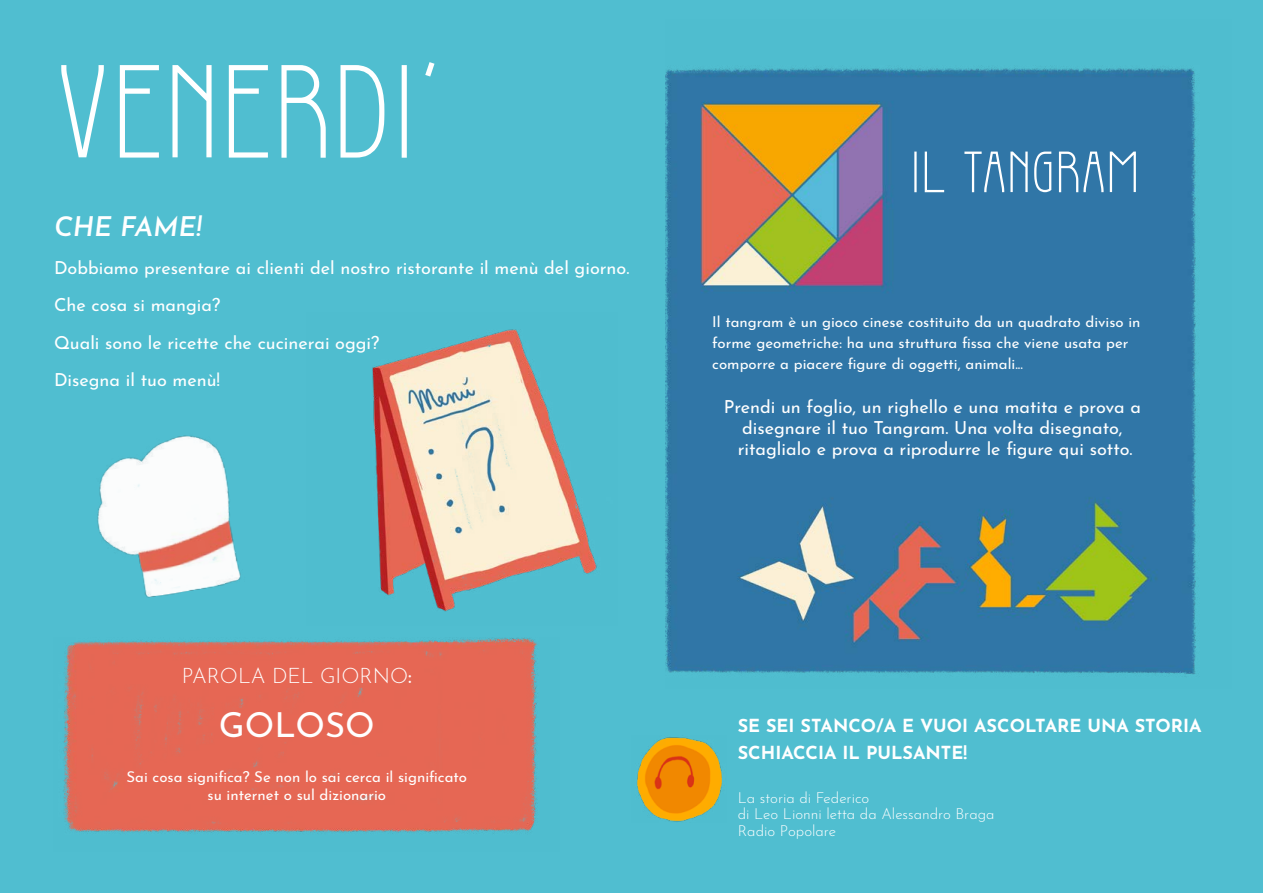
<style>
.page{position:relative;width:1263px;height:893px;background:#50bed0}
.page>*{position:absolute;margin:0;border:0;box-sizing:border-box;transform-origin:0 0}
.t1{font:123px "Verola Lux";color:#fff}
.t2{font:54px "Verola Lux";color:#fff}
.t3{font:34.5px "Josefin Sans";color:#fff}
.t4{font:italic 600 27px "Josefin Sans";color:#fff}
.t5{font:300 21px "Josefin Sans";color:#fff}
.t6{font:18px/37.5px "Josefin Sans";color:#fff}
.t7{font:700 18px/27px "Josefin Sans";color:#fff}
.t8{font:15px/21px "Josefin Sans";color:#fff;text-align:center}
.t9{font:300 15px/16.5px "Josefin Sans";color:#fff}
.s1{font-weight:400}
</style>
<div class="page">
<img style="left:665px;top:67px;width:531px;height:608px">
<img style="left:63px;top:638px;width:475px;height:196px">
<img style="left:636px;top:737px;width:86px;height:85px">
<img style="left:97px;top:435px;width:144px;height:163px">
<img style="left:372px;top:329px;width:225px;height:283px">
<h1 class="t1" style="left:54px;top:35px;width:388px">VENERDI’</h1>
<h3 class="t4" style="left:54px;top:204px;width:149px">CHE FAME!</h3>
<p class="t6" style="left:54px;top:246px;width:577px">Dobbiamo presentare ai clienti del nostro ristorante il menù del giorno.<br>Che cosa si mangia?<br>Quali sono le ricette che cucinerai oggi?<br>Disegna il tuo menù!</p>
<p class="t5" style="left:182px;top:660px;width:232px">PAROLA DEL GIORNO<span class="s1">:</span></p>
<h3 class="t3" style="left:219px;top:697px;width:157px">GOLOSO</h3>
<p class="t8" style="left:126px;top:766px;width:342px;line-height:18px">Sai cosa significa? Se non lo sai cerca il significato su internet o sul dizionario</p>
<h2 class="t2" style="left:910px;top:138px;width:231px">IL TANGRAM</h2>
<p class="t8" style="left:712px;top:309px;width:430px;text-align:left">Il tangram è un gioco cinese costituito da un quadrato diviso in forme geometriche: ha una struttura fissa che viene usata per comporre a piacere figure di oggetti, animali...</p>
<p class="t6" style="left:724px;top:394px;width:419px;line-height:21px;text-align:center">Prendi un foglio, un righello e una matita e prova a disegnare il tuo Tangram. Una volta disegnato, ritaglialo e prova a riprodurre le figure qui sotto.</p>
<p class="t7" style="left:738px;top:710px;width:465px">SE SEI STANCO/A E VUOI ASCOLTARE UNA STORIA<br>SCHIACCIA IL PULSANTE!</p>
<p class="t9" style="left:738px;top:788px;width:258px">La storia di Federico<br>di Leo Lionni letta da Alessandro Braga<br>Radio Popolare</p>
</div>
